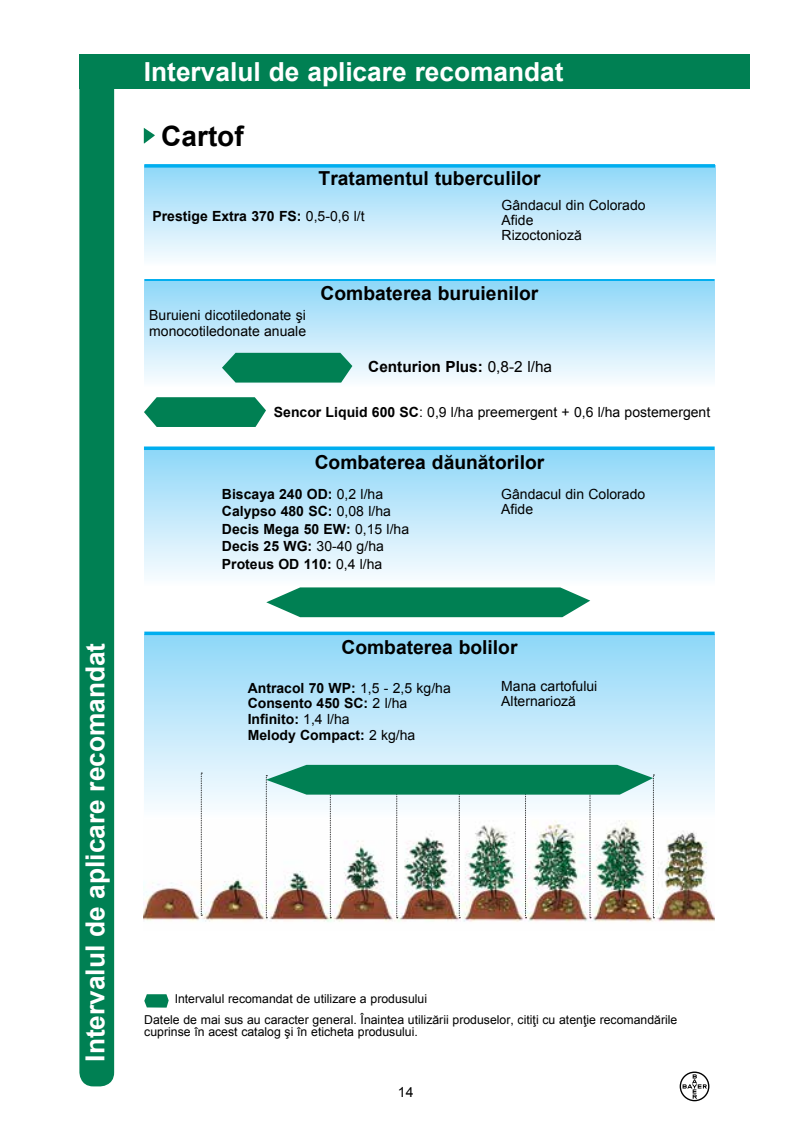
<style>
.page{position:relative;width:809px;height:1141px;background:#fff}
.page>*{position:absolute;margin:0;border:0;box-sizing:border-box;transform-origin:0 0}
.t1{font:700 28px "Arial";color:#000}
.t2{font:700 26.25px "Arial";color:#fff}
.t3{font:700 19.25px "Arial";color:#000}
.t4{font:700 15.4px "Arial";color:#000}
.t5{font:700 14px/17.5px "Arial";color:#000}
.t6{font:14px/14.9px "Arial";color:#000}
.t7{font:12.25px/21px "Arial";color:#000}
.s1{font-weight:400}
.s2{font-weight:700}
</style>
<div class="page">
<svg style="left:679px;top:1071px;width:30px;height:30px"></svg>
<img style="left:144px;top:818px;width:570px;height:104px">
<div style="left:144px;top:635px;width:570px;height:183px;background:linear-gradient(to bottom,#8fd7f8,#fbfdff)"></div>
<svg style="left:201px;top:773px;width:1px;height:143px"></svg>
<div style="left:144px;top:166px;width:571px;height:100px;background:linear-gradient(to bottom,#8fd7f8,#fafdff)"></div>
<svg style="left:144px;top:164px;width:571px;height:4px;background:#14b4f0"></svg>
<svg style="left:266px;top:587px;width:324px;height:30px;background:#1b8d65"></svg>
<img style="left:266px;top:765px;width:388px;height:153px">
<div style="left:79px;top:55px;width:670px;height:34px;background:#008053"></div>
<hr style="left:144px;top:279px;width:570px;height:4px;background:#00aeef">
<div style="left:144px;top:281px;width:570px;height:106px;background:linear-gradient(to bottom,#8fd7f8,#fbfdff)"></div>
<div style="left:144px;top:450px;width:570px;height:136px;background:linear-gradient(to bottom,#8fd7f8,#fbfdff)"></div>
<svg style="left:144px;top:446px;width:570px;height:4px;background:#20b8f1"></svg>
<hr style="left:144px;top:632px;width:570px;height:3px;background:#00aeef">
<svg style="left:144px;top:397px;width:122px;height:30px;background:#1a8d64"></svg>
<div style="left:79px;top:55px;width:35px;height:1031px;background:#008053;border-radius:14px"></div>
<svg style="left:144px;top:994px;width:25px;height:14px"></svg>
<svg style="left:222px;top:353px;width:130px;height:30px;background:#188c65"></svg>
<svg style="left:144px;top:128px;width:11px;height:16px"></svg>
<h2 class="t2" style="left:78px;top:1062px;width:420px;rotate:-90deg">Intervalul de aplicare recomandat</h2>
<h2 class="t2" style="left:144px;top:55px;width:421px">Intervalul de aplicare recomandat</h2>
<h1 class="t1" style="left:161px;top:117px;width:84px">Cartof</h1>
<h3 class="t3" style="left:318px;top:165px;width:223px">Tratamentul tuberculilor</h3>
<p class="t5" style="left:152px;top:208px;width:214px">Prestige Extra 370 FS: <span class="s1">0,5-0,6 l/t</span></p>
<p class="t6" style="left:501px;top:198px;width:145px">Gândacul din Colorado<br>Afide<br>Rizoctonioză</p>
<p class="t6" style="left:149px;top:308px;width:158px;line-height:15.8px">Buruieni dicotiledonate şi monocotiledonate anuale</p>
<h3 class="t3" style="left:320px;top:280px;width:219px">Combaterea buruienilor</h3>
<p class="t4" style="left:368px;top:356px;width:185px">Centurion Plus: <span class="s1">0,8-2 l/ha</span></p>
<p class="t6" style="left:274px;top:405px;width:438px"><span class="s2">Sencor Liquid 600 SC</span>: 0,9 l/ha preemergent + 0,6 l/ha postemergent</p>
<h3 class="t3" style="left:315px;top:450px;width:231px">Combaterea dăunătorilor</h3>
<p class="t5" style="left:222px;top:485px;width:189px">Biscaya 240 OD: <span class="s1">0,2 l/ha<br></span>Calypso 480 SC: <span class="s1">0,08 l/ha<br></span>Decis Mega 50 EW: <span class="s1">0,15 l/ha<br></span>Decis 25 WG: <span class="s1">30-40 g/ha<br></span>Proteus OD 110: <span class="s1">0,4 l/ha</span></p>
<p class="t6" style="left:501px;top:486px;width:145px">Gândacul din Colorado<br>Afide</p>
<h3 class="t3" style="left:341px;top:634px;width:177px">Combaterea bolilor</h3>
<p class="t5" style="left:248px;top:680px;width:205px;line-height:15.8px">Antracol 70 WP: <span class="s1">1,5 - 2,5 kg/ha<br></span>Consento 450 SC: <span class="s1">2 l/ha<br></span>Infinito: <span class="s1">1,4 l/ha<br></span>Melody Compact: <span class="s1">2 kg/ha</span></p>
<p class="t6" style="left:501px;top:679px;width:98px">Mana cartofului<br>Alternarioză</p>
<p class="t7" style="left:144px;top:988px;width:534px;text-indent:30px">Intervalul recomandat de utilizare a produsului<br>Datele de mai sus au caracter general. Înaintea utilizării produselor, citiţi cu atenţie recomandările</p>
<p class="t7" style="left:144px;top:1021px;width:275px">cuprinse în acest catalog şi în eticheta produsului.</p>
<p class="t6" style="left:398px;top:1084px;width:17px">14</p>
</div>
